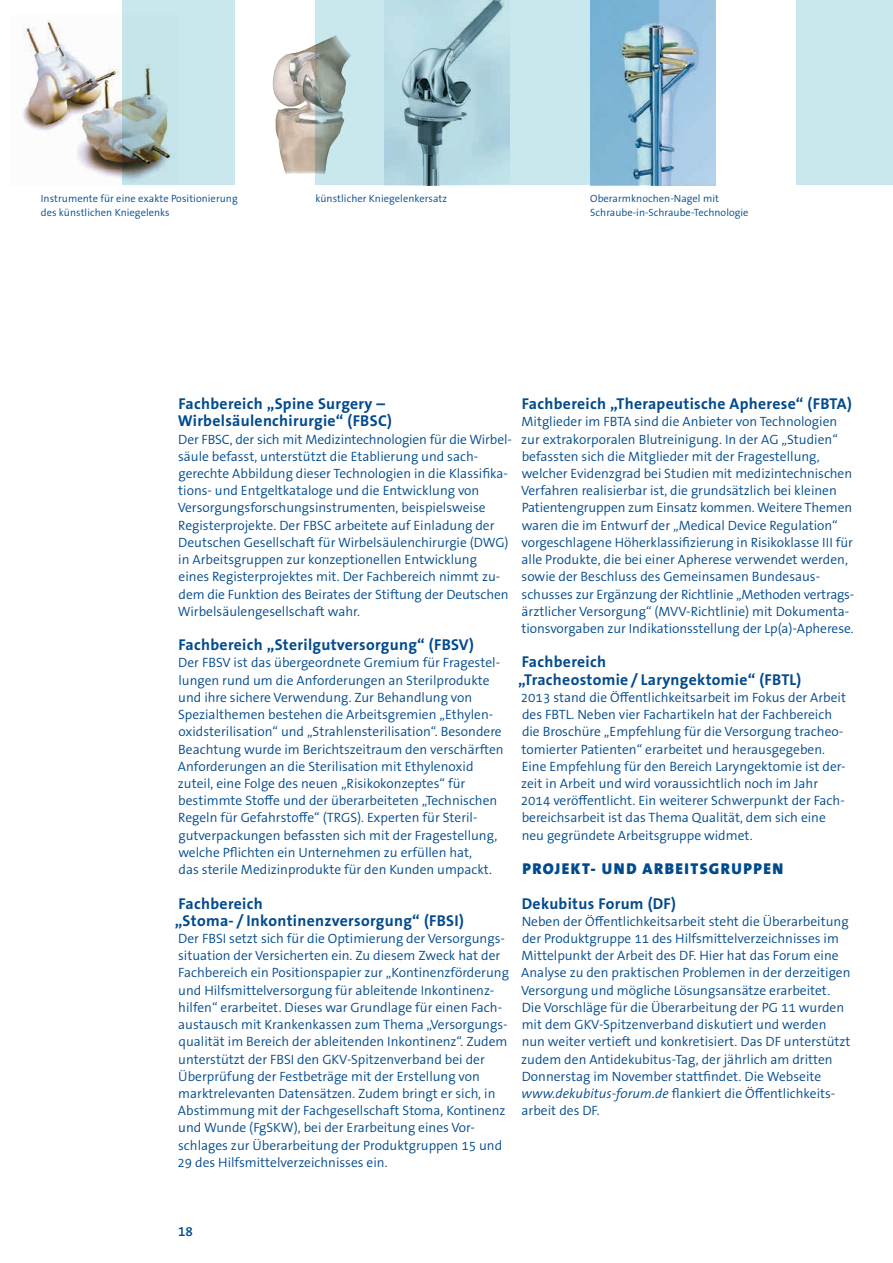
<style>
.page{position:relative;width:893px;height:1263px;background:#fff}
.page>*{position:absolute;margin:0;border:0;box-sizing:border-box;transform-origin:0 0}
.COPY_9P_SUBLINE1{font:700 15.75px/17.2px "The Sans OT7";letter-spacing:.02em;color:#004a8d}
.COPY_9P_SUBLINE1_BLA{font:900 15.75px "The Sans OT9";letter-spacing:.09em;color:#004a8d}
.COPY_9P{font:300 13.5px/17.2px "The Sans OT4";color:#004a8d}
.t1{font:600 13.5px "The Sans OT6";color:#004a8d}
.BVM2_BU{font:300 10.5px/13.5px "The Sans OT4";letter-spacing:.005em;color:#004a8d}
.s1{font-style:italic}
</style>
<div class="page">
<img style="left:272px;top:45px;width:43px;height:129px">
<img style="left:659px;top:0;width:56px;height:185px">
<img style="left:23px;top:20px;width:99px;height:160px">
<svg style="left:384px;top:0;width:275px;height:185px;background:#a4cad6"></svg>
<div style="left:796px;top:0;width:97px;height:185px;background:#c8e8ed"></div>
<svg style="left:315px;top:0;width:69px;height:185px;background:#b7d2d3"></svg>
<svg style="left:122px;top:0;width:112px;height:185px;background:#bcd9dd"></svg>
<p class="BVM2_BU" style="left:41px;top:192px;width:198px">Instrumente für eine exakte Positionierung des künstlichen Kniegelenks</p>
<p class="BVM2_BU" style="left:315px;top:192px;width:133px">künstlicher Kniegelenkersatz</p>
<p class="BVM2_BU" style="left:590px;top:192px;width:160px">Oberarmknochen-Nagel mit<br>Schraube-in-Schraube-Technologie</p>
<p class="COPY_9P_SUBLINE1" style="left:522px;top:395px;width:332px">Fachbereich „Therapeutische Apherese“ (FBTA)</p>
<p class="COPY_9P" style="left:521px;top:413px;width:335px">Mitglieder im FBTA sind die Anbieter von Technologien zur extrakorporalen Blutreinigung. In der AG „Studien“ befassten sich die Mitglieder mit der Fragestellung, welcher Evidenzgrad bei Studien mit medizintechnischen Verfahren realisierbar ist, die grundsätzlich bei kleinen Patientengruppen zum Einsatz kommen. Weitere Themen waren die im Entwurf der „Medical Device Regulation“ vorgeschlagene Höherklassifizierung in Risikoklasse III für alle Produkte, die bei einer Apherese verwendet werden, sowie der Beschluss des Gemeinsamen Bundesaus&shy;schusses zur Ergänzung der Richtlinie „Methoden vertrags&shy;ärztlicher Versorgung“ (MVV-Richtlinie) mit Dokumenta&shy;tionsvorgaben zur Indikationsstellung der Lp(a)-Apherese.</p>
<p class="COPY_9P_SUBLINE1" style="left:518px;top:654px;width:285px">Fachbereich<br>„Tracheostomie / Laryngektomie“ (FBTL)</p>
<p class="COPY_9P" style="left:521px;top:689px;width:327px">2013 stand die Öffentlichkeitsarbeit im Fokus der Arbeit des FBTL. Neben vier Fachartikeln hat der Fachbereich die Broschüre „Empfehlung für die Versorgung tracheo&shy;tomierter Patienten“ erarbeitet und herausgegeben.<br>Eine Empfehlung für den Bereich Laryngektomie ist der&shy;zeit in Arbeit und wird voraussichtlich noch im Jahr 2014 veröffentlicht. Ein weiterer Schwerpunkt der Fach&shy;bereichsarbeit ist das Thema Qualität, dem sich eine neu gegründete Arbeitsgruppe widmet.</p>
<p class="COPY_9P_SUBLINE1_BLA" style="left:522px;top:859px;width:262px">PROJEKT- UND ARBEITSGRUPPEN</p>
<p class="COPY_9P_SUBLINE1" style="left:522px;top:895px;width:156px">Dekubitus Forum (DF)</p>
<p class="COPY_9P" style="left:521px;top:913px;width:331px">Neben der Öffentlichkeitsarbeit steht die Überarbeitung der Produktgruppe 11 des Hilfsmittelverzeichnisses im Mittelpunkt der Arbeit des DF. Hier hat das Forum eine Analyse zu den praktischen Problemen in der derzeitigen Versorgung und mögliche Lösungsansätze erarbeitet.<br>Die Vorschläge für die Überarbeitung der PG 11 wurden mit dem GKV-Spitzenverband diskutiert und werden nun weiter vertieft und konkretisiert. Das DF unterstützt zudem den Antidekubitus-Tag, der jährlich am dritten Donnerstag im November stattfindet. Die Webseite <span class="s1">www.dekubitus-forum.de</span> flankiert die Öffentlichkeits&shy;arbeit des DF.</p>
<p class="COPY_9P_SUBLINE1" style="left:178px;top:395px;width:216px">Fachbereich „Spine Surgery –<br>Wirbelsäulenchirurgie“ (FBSC)</p>
<p class="COPY_9P" style="left:178px;top:430px;width:336px">Der FBSC, der sich mit Medizintechnologien für die Wirbel&shy;säule befasst, unterstützt die Etablierung und sach&shy;gerechte Abbildung dieser Technologien in die Klassifika&shy;tions- und Entgeltkataloge und die Entwicklung von Versorgungsforschungsinstrumenten, beispielsweise Registerprojekte. Der FBSC arbeitete auf Einladung der Deutschen Gesellschaft für Wirbelsäulenchirurgie (DWG) in Arbeitsgruppen zur konzeptionellen Entwicklung<br>eines Registerprojektes mit. Der Fachbereich nimmt zu&shy;dem die Funktion des Beirates der Stiftung der Deutschen Wirbelsäulengesellschaft wahr.</p>
<p class="COPY_9P_SUBLINE1" style="left:178px;top:636px;width:297px">Fachbereich „Sterilgutversorgung“ (FBSV)</p>
<p class="COPY_9P" style="left:178px;top:654px;width:327px">Der FBSV ist das übergeordnete Gremium für Fragestel&shy;lungen rund um die Anforderungen an Sterilprodukte und ihre sichere Verwendung. Zur Behandlung von Spezialthemen bestehen die Arbeitsgremien „Ethylen&shy;oxidsterilisation“ und „Strahlensterilisation“. Besondere Beachtung wurde im Berichtszeitraum den verschärften Anforderungen an die Sterilisation mit Ethylenoxid zuteil, eine Folge des neuen „Risikokonzeptes“ für bestimmte Stoffe und der überarbeiteten „Technischen Regeln für Gefahrstoffe“ (TRGS). Experten für Steril&shy;gutverpackungen befassten sich mit der Fragestellung, welche Pflichten ein Unternehmen zu erfüllen hat,<br>das sterile Medizinprodukte für den Kunden umpackt.</p>
<p class="COPY_9P_SUBLINE1" style="left:175px;top:895px;width:291px">Fachbereich<br>„Stoma- / Inkontinenzversorgung“ (FBSI)</p>
<p class="COPY_9P" style="left:177px;top:930px;width:333px">Der FBSI setzt sich für die Optimierung der Versorgungs&shy;situation der Versicherten ein. Zu diesem Zweck hat der Fachbereich ein Positionspapier zur „Kontinenzförderung und Hilfsmittelversorgung für ableitende Inkontinenz&shy;hilfen“ erarbeitet. Dieses war Grundlage für einen Fach&shy;austausch mit Krankenkassen zum Thema „Versorgungs&shy;qualität im Bereich der ableitenden Inkontinenz“. Zudem unterstützt der FBSI den GKV-Spitzenverband bei der Überprüfung der Festbeträge mit der Erstellung von marktrelevanten Datensätzen. Zudem bringt er sich, in Abstimmung mit der Fachgesellschaft Stoma, Kontinenz und Wunde (FgSKW), bei der Erarbeitung eines Vor&shy;schlages zur Überarbeitung der Produktgruppen 15 und 29 des Hilfsmittelverzeichnisses ein.</p>
<p class="t1" style="left:178px;top:1222px;width:16px">18</p>
</div>
